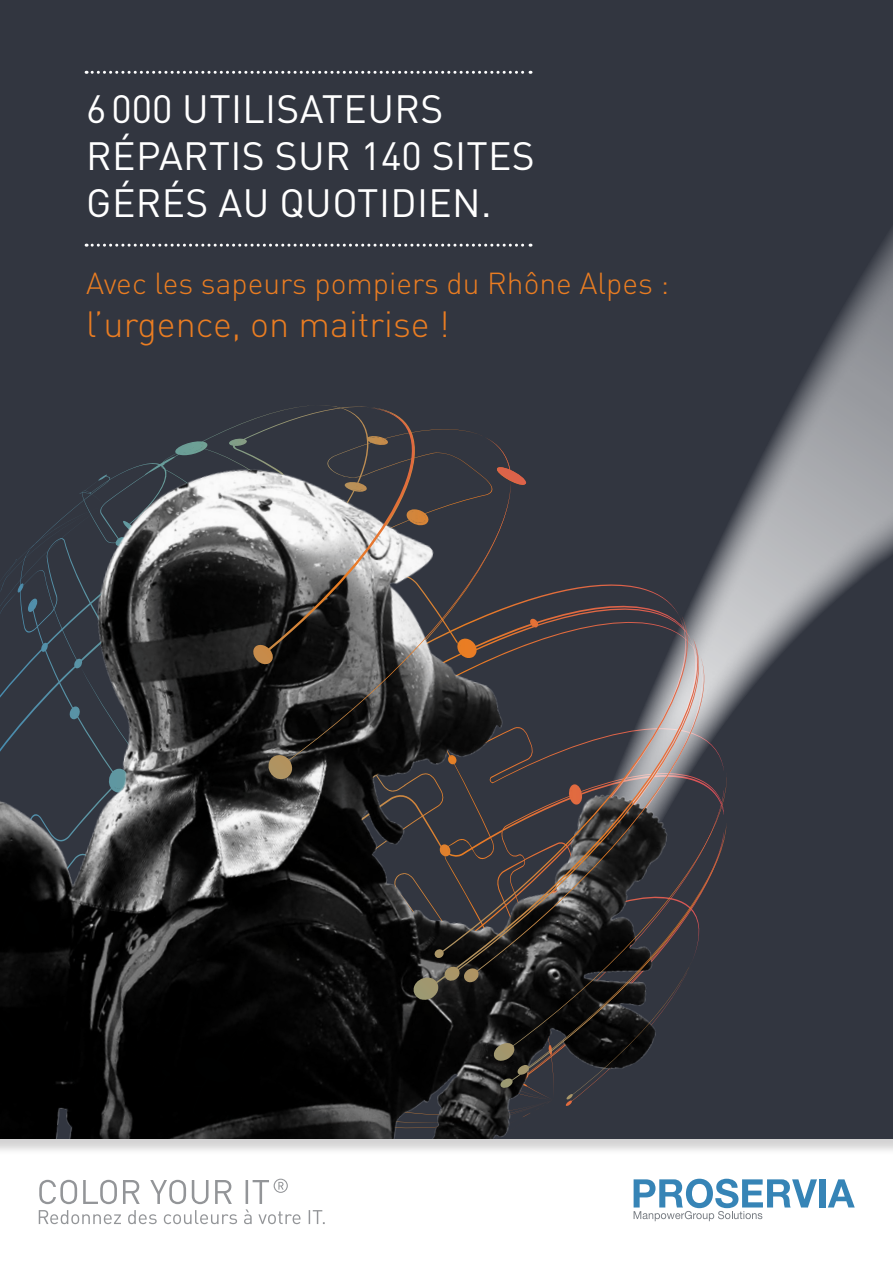
<style>
.page{position:relative;width:893px;height:1263px;background:#323640}
.page>*{position:absolute;margin:0;border:0;box-sizing:border-box;transform-origin:0 0}
.t1{font:39px "DINOT";letter-spacing:.01em;color:#fff}
.t2{font:300 36px "DINOT";color:#ea7d22}
.t3{font:300 30px "DINOT";color:#ea7d22}
</style>
<div class="page">
<svg style="left:761px;top:229px;width:132px;height:446px"></svg>
<img style="left:0;top:405px;width:761px;height:727px">
<svg style="left:251px;top:407px;width:469px;height:657px"></svg>
<div style="left:0;top:1132px;width:893px;height:131px;background:#231f20;opacity:.2"></div>
<svg style="left:634px;top:1179px;width:183px;height:42px;background:#b3cee0"></svg>
<div style="left:819px;top:1179px;width:6px;height:28px;background:#3684b6"></div>
<svg style="left:828px;top:1179px;width:27px;height:28px"></svg>
<svg style="left:86px;top:71px;width:445px;height:3px"></svg>
<svg style="left:86px;top:244px;width:445px;height:3px"></svg>
<svg style="left:39px;top:1179px;width:286px;height:45px;background:#ebebec"></svg>
<p class="t1" style="left:86px;top:85px;width:359px">6000 UTILISATEURS</p>
<p class="t1" style="left:86px;top:132px;width:450px">RÉPARTIS SUR 140 SITES</p>
<p class="t1" style="left:86px;top:179px;width:407px">GÉRÉS AU QUOTIDIEN.</p>
<p class="t3" style="left:86px;top:265px;width:585px">Avec les sapeurs pompiers du Rhône Alpes :</p>
<p class="t2" style="left:86px;top:302px;width:365px">l’urgence, on maitrise !</p>
</div>
